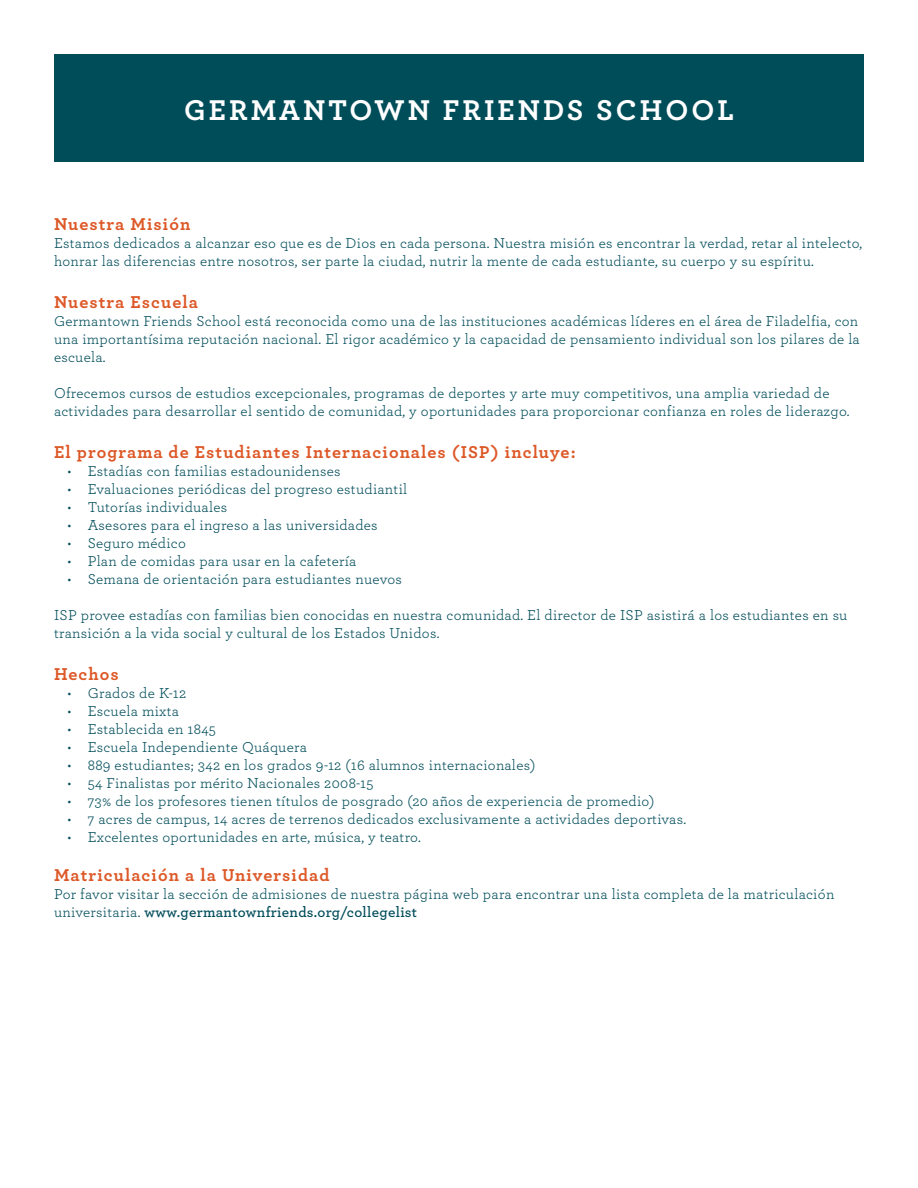
<style>
.page{position:relative;width:918px;height:1188px;background:#fff}
.page>*{position:absolute;margin:0;border:0;box-sizing:border-box;transform-origin:0 0}
.t1{font:700 30px "Archer";letter-spacing:.1em;color:#fff}
.body_copy{font:700 18px "Archer";letter-spacing:.06em;color:#dd5827}
.body_heading{font:700 18px "Archer";letter-spacing:.06em;color:#dd5827}
.body_copy-2{font:15px/18px "Archer";letter-spacing:.02em;color:#004d5a}
.s1{font-weight:600}
</style>
<div class="page">
<div style="left:54px;top:54px;width:810px;height:108px;background:#004d5a"></div>
<p class="t1" style="left:184px;top:86px;width:551px">GERMANTOWN FRIENDS SCHOOL</p>
<p class="body_heading" style="left:54px;top:210px;width:138px">Nuestra Misión</p>
<p class="body_copy-2" style="left:54px;top:234px;width:810px">Estamos dedicados a alcanzar eso que es de Dios en cada persona. Nuestra misión es encontrar la verdad, retar al intelecto, honrar las diferencias entre nosotros, ser parte la ciudad, nutrir la mente de cada estudiante, su cuerpo y su espíritu.</p>
<p class="body_copy" style="left:54px;top:288px;width:145px">Nuestra Escuela</p>
<p class="body_copy-2" style="left:54px;top:312px;width:807px;text-align:justify">Germantown Friends School está reconocida como una de las instituciones académicas líderes en el área de Filadelfia, con una importantísima reputación nacional. El rigor académico y la capacidad de pensamiento individual son los pilares de la escuela.</p>
<p class="body_copy-2" style="left:54px;top:384px;width:797px">Ofrecemos cursos de estudios excepcionales, programas de deportes y arte muy competitivos, una amplia variedad de actividades para desarrollar el sentido de comunidad, y oportunidades para proporcionar confianza en roles de liderazgo.</p>
<p class="body_copy" style="left:54px;top:438px;width:523px">El programa de Estudiantes Internacionales (ISP) incluye:</p>
<p class="body_copy-2" style="left:68px;top:462px;width:275px">• Estadías con familias estadounidenses</p>
<p class="body_copy-2" style="left:68px;top:480px;width:341px">• Evaluaciones periódicas del progreso estudiantil</p>
<p class="body_copy-2" style="left:68px;top:498px;width:161px">• Tutorías individuales</p>
<p class="body_copy-2" style="left:68px;top:516px;width:312px">• Asesores para el ingreso a las universidades</p>
<p class="body_copy-2" style="left:68px;top:534px;width:120px">• Seguro médico</p>
<p class="body_copy-2" style="left:68px;top:552px;width:291px">• Plan de comidas para usar en la cafetería</p>
<p class="body_copy-2" style="left:68px;top:570px;width:336px">• Semana de orientación para estudiantes nuevos</p>
<p class="body_copy-2" style="left:54px;top:606px;width:795px">ISP provee estadías con familias bien conocidas en nuestra comunidad. El director de ISP asistirá a los estudiantes en su transición a la vida social y cultural de los Estados Unidos.</p>
<p class="body_copy" style="left:54px;top:660px;width:66px">Hechos</p>
<p class="body_copy-2" style="left:68px;top:684px;width:120px">• Grados de K-12</p>
<p class="body_copy-2" style="left:68px;top:702px;width:113px">• Escuela mixta</p>
<p class="body_copy-2" style="left:68px;top:720px;width:150px">• Establecida en 1845</p>
<p class="body_copy-2" style="left:68px;top:738px;width:241px">• Escuela Independiente Quáquera</p>
<p class="body_copy-2" style="left:68px;top:756px;width:469px">• 889 estudiantes; 342 en los grados 9-12 (16 alumnos internacionales)</p>
<p class="body_copy-2" style="left:68px;top:774px;width:308px">• 54 Finalistas por mérito Nacionales 2008-15</p>
<p class="body_copy-2" style="left:68px;top:792px;width:589px">• 73% de los profesores tienen títulos de posgrado (20 años de experiencia de promedio)</p>
<p class="body_copy-2" style="left:68px;top:810px;width:620px">• 7 acres de campus, 14 acres de terrenos dedicados exclusivamente a actividades deportivas.</p>
<p class="body_copy-2" style="left:68px;top:828px;width:355px">• Excelentes oportunidades en arte, música, y teatro.</p>
<p class="body_copy" style="left:54px;top:861px;width:277px">Matriculación a la Universidad</p>
<p class="body_copy-2" style="left:54px;top:885px;width:782px">Por favor visitar la sección de admisiones de nuestra página web para encontrar una lista completa de la matriculación universitaria. <span class="s1">www.germantownfriends.org/collegelist</span></p>
</div>
